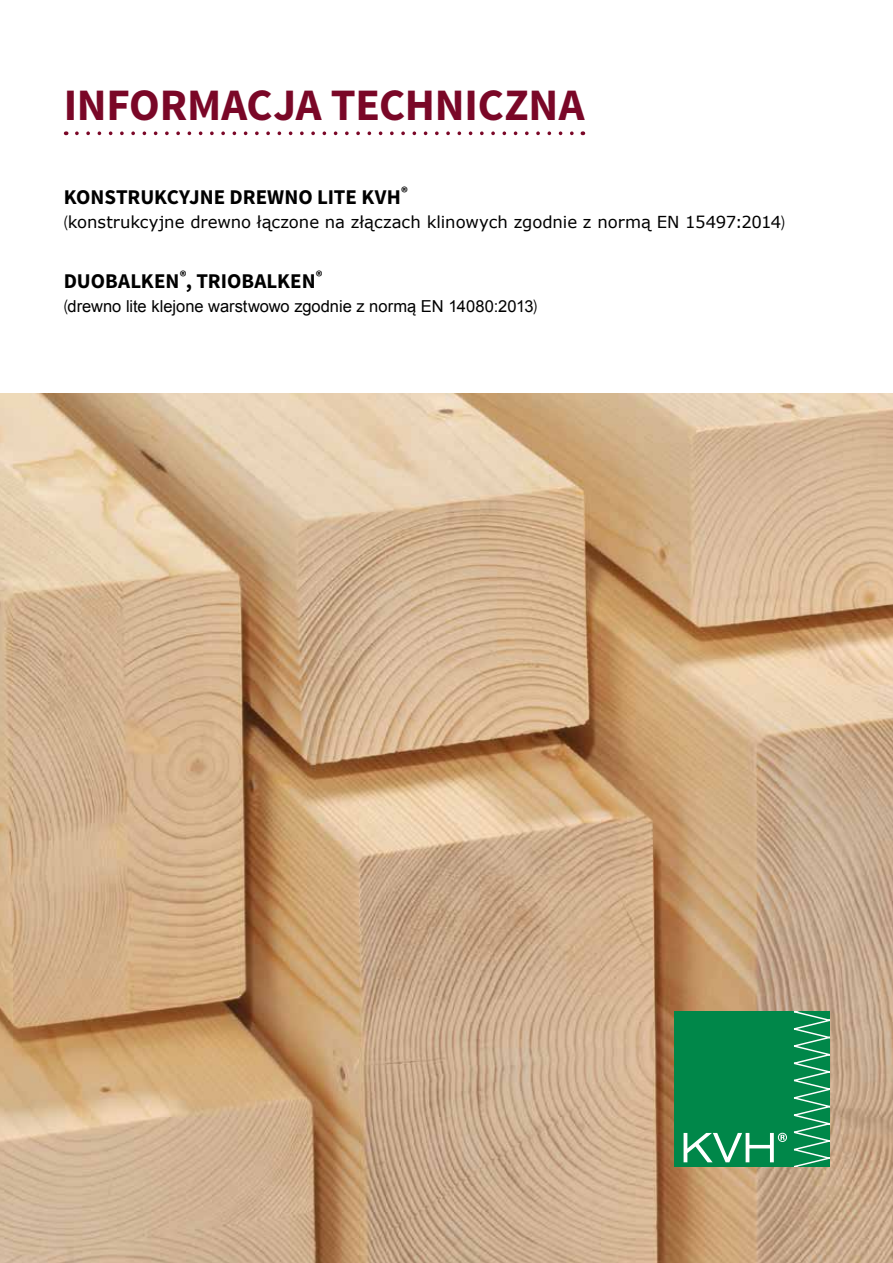
<style>
.page{position:relative;width:893px;height:1263px;background:#fff}
.page>*{position:absolute;margin:0;border:0;box-sizing:border-box;transform-origin:0 0}
.t1{font:700 45px "Source Sans Pro";letter-spacing:-.005em;color:#7a0727}
.t2{font:700 21px "Source Sans Pro";color:#000}
.t3{font:16.5px "Verdana";letter-spacing:-.005em;color:#000}
.t4{font:16.5px "Arial";color:#000}
.s1{font-family:"Frutiger";font-weight:300;font-stretch:condensed}
</style>
<div class="page">
<img style="left:0;top:393px;width:893px;height:870px">
<div style="left:674px;top:1012px;width:155px;height:155px;background:#008749"></div>
<svg style="left:684px;top:1012px;width:145px;height:155px"></svg>
<svg style="left:77px;top:131px;width:506px;height:4px"></svg>
<h1 class="t1" style="left:64px;top:82px;width:522px">INFORMACJA TECHNICZNA</h1>
<p class="t2" style="left:64px;top:186px;width:346px">KONSTRUKCYJNE DREWNO LITE KVH<sup>®</sup></p>
<p class="t3" style="left:64px;top:210px;width:723px"><span class="s1">(</span>konstrukcyjne drewno łączone na złączach klinowych zgodnie z normą EN 15497:2014<span class="s1">)</span></p>
<p class="t2" style="left:64px;top:270px;width:260px">DUOBALKEN<sup>®</sup>, TRIOBALKEN<sup>®</sup></p>
<p class="t4" style="left:64px;top:295px;width:475px"><span class="s1">(</span>drewno lite klejone warstwowo zgodnie z normą EN 14080:2013<span class="s1">)</span></p>
</div>
